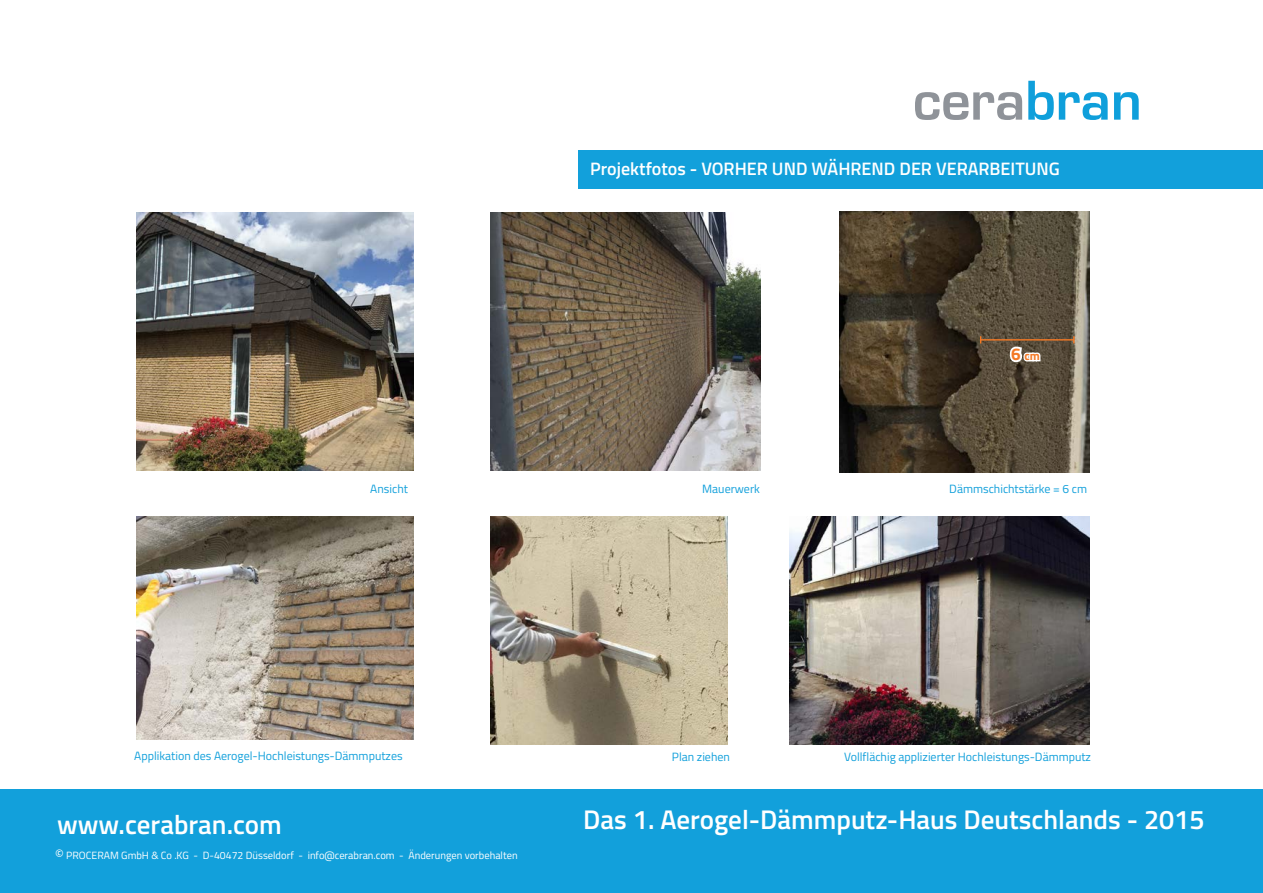
<style>
.page{position:relative;width:1263px;height:893px;background:#fff}
.page>*{position:absolute;margin:0;border:0;box-sizing:border-box;transform-origin:0 0}
.t1{font:600 51.9px "Eurostile";color:#8f9399}
.t2{font:600 27px "Titillium Web";color:#fff}
.t3{font:600 18px "Titillium Web";color:#fff}
.t4{font:12px "Titillium Web";color:#12a0db}
.Head{font:700 12px "Titillium Web";color:#f47925}
.t5{font:10.5px "Titillium Web";color:#fff}
.s1{color:#0f9fdb}
.s2{font-size:17.1px}
.s3{font-size:13.5px}
</style>
<div class="page">
<div style="left:0;top:789px;width:1263px;height:104px;background:#12a0db"></div>
<div style="left:578px;top:150px;width:685px;height:38px;background:#12a0db"></div>
<img style="left:136px;top:213px;width:277px;height:257px">
<img style="left:491px;top:213px;width:269px;height:257px">
<img style="left:840px;top:211px;width:249px;height:261px">
<hr style="left:981px;top:339px;width:93px;height:2px;background:#f47925">
<svg style="left:1007px;top:344px;width:35px;height:21px"></svg>
<img style="left:136px;top:517px;width:277px;height:223px">
<img style="left:491px;top:517px;width:236px;height:227px">
<img style="left:789px;top:517px;width:300px;height:227px">
<p class="t1" style="left:913px;top:68px;width:231px">cera<span class="s1">bran</span></p>
<p class="t3" style="left:590px;top:155px;width:471px">Projektfotos - VORHER UND WÄHREND DER VERARBEITUNG</p>
<p class="Head" style="left:1011px;top:347px;width:30px"><span class="s2">6</span> cm</p>
<p class="t4" style="left:370px;top:480px;width:39px">Ansicht</p>
<p class="t4" style="left:702px;top:480px;width:59px">Mauerwerk</p>
<p class="t4" style="left:949px;top:480px;width:139px">Dämmschichtstärke = 6 cm</p>
<p class="t4" style="left:134px;top:747px;width:270px">Applikation des Aerogel-Hochleistungs-Dämmputzes</p>
<p class="t4" style="left:844px;top:748px;width:248px">Vollflächig applizierter Hochleistungs-Dämmputz</p>
<p class="t4" style="left:672px;top:748px;width:60px">Plan ziehen</p>
<p class="t2" style="left:57px;top:804px;width:226px">www.cerabran.com</p>
<p class="t5" style="left:55px;top:848px;width:464px"><span class="s3">©</span> PROCERAM GmbH &amp; Co .KG - D-40472 Düsseldorf - info@cerabran.com - Änderungen vorbehalten</p>
<p class="t2" style="left:583px;top:799px;width:623px">Das 1. Aerogel-Dämmputz-Haus Deutschlands - 2015</p>
</div>
